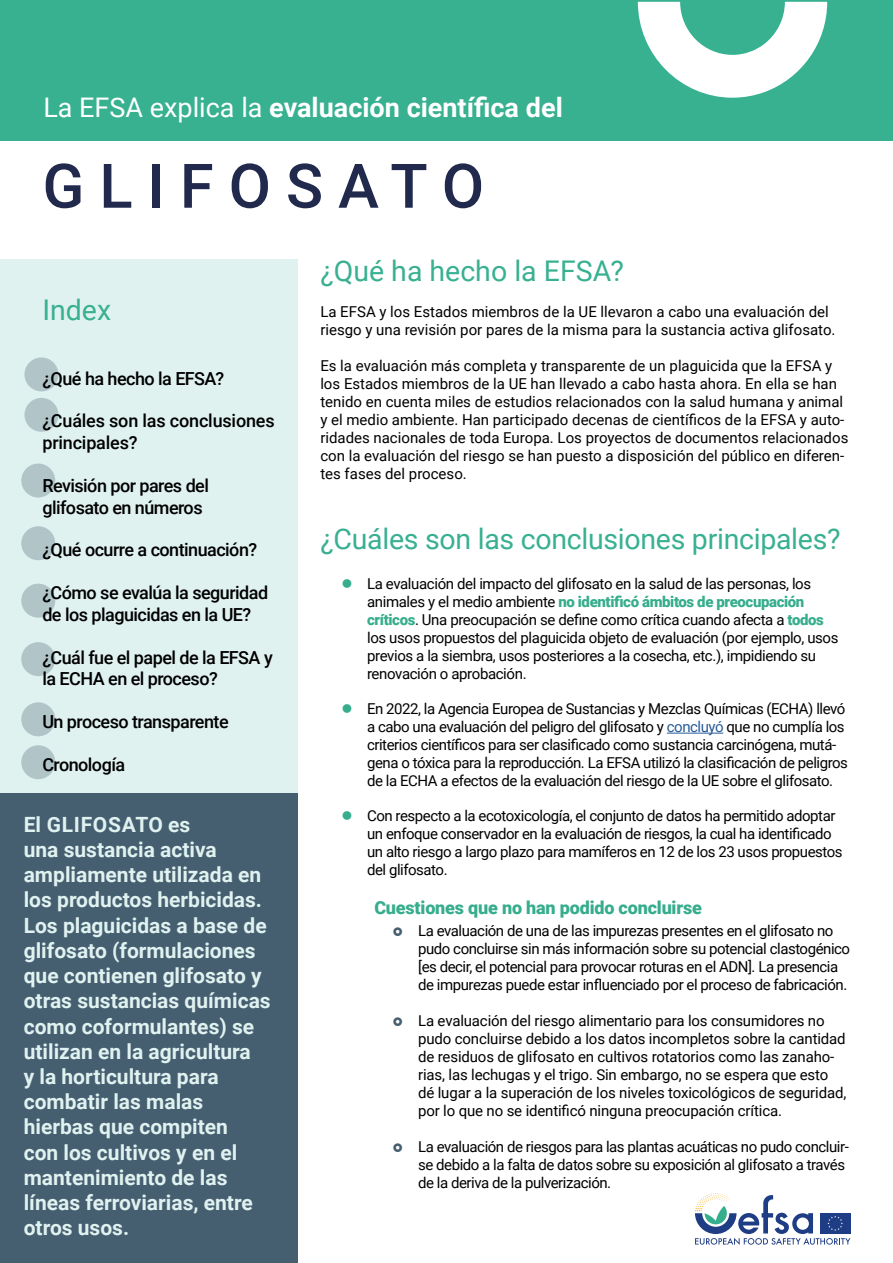
<style>
.page{position:relative;width:893px;height:1263px;background:#fff}
.page>*{position:absolute;margin:0;border:0;box-sizing:border-box;transform-origin:0 0}
.t1{font:500 61.5px "Roboto";letter-spacing:.245em;color:#21294d}
.t2{font:28.5px "Roboto";letter-spacing:-.01em;color:#38b091}
.t3{font:700 27px "Roboto";color:#fff}
.t4{font:700 21px/25.2px "Roboto";color:#e0f2f0}
.t5{font:500 18px/21.6px "Roboto";letter-spacing:-.03em;color:#000}
.t6{font:500 18px/21.6px "Roboto";letter-spacing:-.01em;color:#000}
.t7{font:900 18px "Roboto";letter-spacing:-.01em;color:#36ad8c}
.t8{font:15px/18px "Roboto";letter-spacing:-.025em;color:#000}
.t9{font:15px/18px "Roboto";color:#000}
.s1{font-weight:400}
.s2{font-weight:900;color:#36ad8c}
.s3{color:#275b9b}
</style>
<div class="page">
<div style="left:0;top:0;width:893px;height:141px;background:#38b191"></div>
<svg style="left:638px;top:2px;width:189px;height:96px"></svg>
<div style="left:1px;top:259px;width:297px;height:1004px;background:#e0f2f0"></div>
<div style="left:0;top:794px;width:297px;height:469px;background:#455e70"></div>
<svg style="left:695px;top:1193px;width:155px;height:52px"></svg>
<hr style="left:667px;top:733px;width:56px;height:1px;background:#275b9b">
<div style="left:24px;top:357px;width:34px;height:34px;background:#b1c5c9;border-radius:50%"></div>
<div style="left:21px;top:463px;width:34px;height:34px;background:#b1c5c9;border-radius:50%"></div>
<div style="left:24px;top:398px;width:34px;height:34px;background:#b1c5c9;border-radius:50%"></div>
<div style="left:21px;top:526px;width:34px;height:34px;background:#b1c5c9;border-radius:50%"></div>
<div style="left:21px;top:584px;width:34px;height:34px;background:#b1c5c9;border-radius:50%"></div>
<div style="left:21px;top:642px;width:34px;height:34px;background:#b1c5c9;border-radius:50%"></div>
<div style="left:21px;top:702px;width:34px;height:34px;background:#b1c5c9;border-radius:50%"></div>
<div style="left:21px;top:745px;width:34px;height:34px;background:#b1c5c9;border-radius:50%"></div>
<h3 class="t3" style="left:43px;top:89px;width:521px"><span class="s1">La EFSA explica la</span> evaluación científica del</h3>
<h1 class="t1" style="left:43px;top:143px;width:443px">GLIFOSATO</h1>
<h2 class="t2" style="left:42px;top:290px;width:70px">Index</h2>
<p class="t5" style="left:42px;top:367px;width:183px">¿Qué ha hecho la EFSA?</p>
<p class="t6" style="left:42px;top:410px;width:234px">¿Cuáles son las conclusiones principales?</p>
<p class="t5" style="left:42px;top:474px;width:168px">Revisión por pares del glifosato en números</p>
<p class="t5" style="left:42px;top:538px;width:216px">¿Qué ocurre a continuación?</p>
<p class="t5" style="left:42px;top:581px;width:227px">¿Cómo se evalúa la seguridad de los plaguicidas en la UE?</p>
<p class="t5" style="left:42px;top:646px;width:232px">¿Cuál fue el papel de la EFSA y la ECHA en el proceso?</p>
<p class="t5" style="left:42px;top:710px;width:188px">Un proceso transparente</p>
<p class="t5" style="left:42px;top:753px;width:84px">Cronología</p>
<p class="t4" style="left:24px;top:811px;width:248px">El GLIFOSATO es<br>una sustancia activa ampliamente utilizada en los productos herbicidas.<br>Los plaguicidas a base de glifosato (formulaciones que contienen glifosato y otras sustancias químicas como coformulantes) se utilizan en la agricultura<br>y la horticultura para combatir las malas hierbas que compiten<br>con los cultivos y en el mantenimiento de las líneas ferroviarias, entre otros usos.</p>
<h2 class="t2" style="left:320px;top:250px;width:305px">¿Qué ha hecho la EFSA?</h2>
<p class="t9" style="left:320px;top:302px;width:517px">La EFSA y los Estados miembros de la UE llevaron a cabo una evaluación del riesgo y una revisión por pares de la misma para la sustancia activa glifosato.</p>
<p class="t9" style="left:320px;top:356px;width:530px">Es la evaluación más completa y transparente de un plaguicida que la EFSA y los Estados miembros de la UE han llevado a cabo hasta ahora. En ella se han tenido en cuenta miles de estudios relacionados con la salud humana y animal y el medio ambiente. Han participado decenas de científicos de la EFSA y auto&shy;ridades nacionales de toda Europa. Los proyectos de documentos relacionados con la evaluación del riesgo se han puesto a disposición del público en diferen&shy;tes fases del proceso.</p>
<h2 class="t2" style="left:320px;top:519px;width:522px">¿Cuáles son las conclusiones principales?</h2>
<p class="t8" style="left:367px;top:574px;width:473px">La evaluación del impacto del glifosato en la salud de las personas, los animales y el medio ambiente <span class="s2">no identificó ámbitos de preocupación críticos</span>. Una preocupación se define como crítica cuando afecta a <span class="s2">todos </span>los usos propuestos del plaguicida objeto de evaluación (por ejemplo, usos previos a la siembra, usos posteriores a la cosecha, etc.), impidiendo su renovación o aprobación.</p>
<p class="t8" style="left:367px;top:699px;width:482px">En 2022, la Agencia Europea de Sustancias y Mezclas Químicas (ECHA) llevó a cabo una evaluación del peligro del glifosato y <span class="s3">concluyó</span> que no cumplía los criterios científicos para ser clasificado como sustancia carcinógena, mutá&shy;gena o tóxica para la reproducción. La EFSA utilizó la clasificación de peligros de la ECHA a efectos de la evaluación del riesgo de la UE sobre el glifosato.</p>
<p class="t8" style="left:367px;top:806px;width:477px">Con respecto a la ecotoxicología, el conjunto de datos ha permitido adoptar un enfoque conservador en la evaluación de riesgos, la cual ha identificado un alto riesgo a largo plazo para mamíferos en 12 de los 23 usos propuestos del glifosato.</p>
<p class="t7" style="left:374px;top:895px;width:329px">Cuestiones que no han podido concluirse</p>
<p class="t8" style="left:418px;top:921px;width:433px">La evaluación de una de las impurezas presentes en el glifosato no pudo concluirse sin más información sobre su potencial clastogénico [es decir, el potencial para provocar roturas en el ADN]. La presencia de impurezas puede estar influenciado por el proceso de fabricación.</p>
<p class="t8" style="left:418px;top:1011px;width:430px">La evaluación del riesgo alimentario para los consumidores no pudo concluirse debido a los datos incompletos sobre la cantidad de residuos de glifosato en cultivos rotatorios como las zanaho&shy;rias, las lechugas y el trigo. Sin embargo, no se espera que esto dé lugar a la superación de los niveles toxicológicos de seguridad, por lo que no se identificó ninguna preocupación crítica.</p>
<p class="t8" style="left:418px;top:1137px;width:432px">La evaluación de riesgos para las plantas acuáticas no pudo concluir&shy;se debido a la falta de datos sobre su exposición al glifosato a través de la deriva de la pulverización.</p>
</div>
